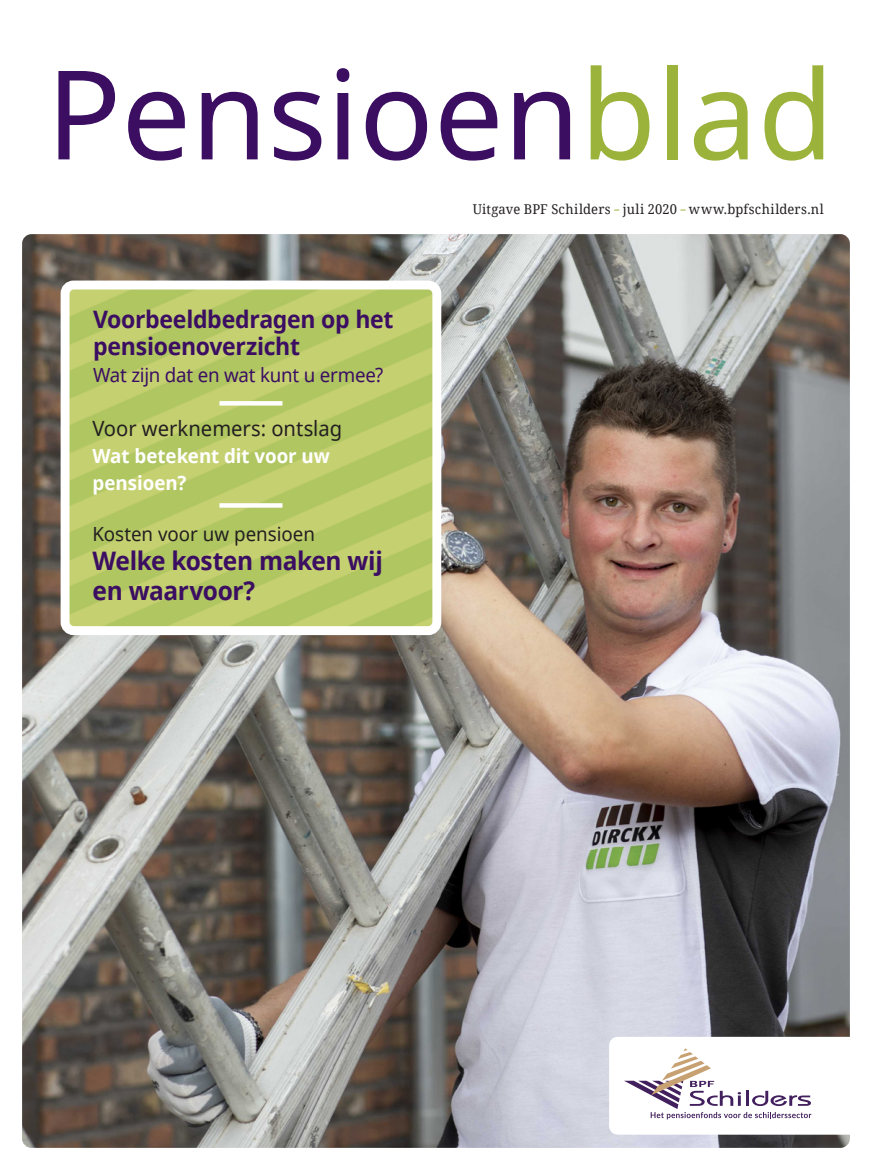
<style>
.page{position:relative;width:872px;height:1170px;background:#fff}
.page>*{position:absolute;margin:0;border:0;box-sizing:border-box;transform-origin:0 0}
.Basisalinea{font:123.75px "Noto Sans";color:#3b0e62}
.BPF_inleiding{font:700 25.5px/30px "Noto Sans";letter-spacing:-.015em;color:#3b0e62;scale:.96 1}
.BPF_inleiding-2{font:700 24px/27.6px "Noto Sans";letter-spacing:-.01em;color:#3b0e62;scale:.96 1}
.BPF_inleiding-3{font:21px "Noto Sans";color:#231f20;scale:.96 1}
.BPF_inleiding-4{font:700 19.5px/27px "Noto Sans";color:#fff;scale:.96 1}
.BPF_inleiding-5{font:19.5px "Noto Sans";letter-spacing:-.01em;color:#3b0e62;scale:.96 1}
.BPF_inleiding-6{font:19.5px "Noto Sans";color:#231f20;scale:.96 1}
.Basisalinea-2{font:13.5px "Noto Serif";letter-spacing:.015em;color:#231f20;scale:.96 1}
.s1{color:#9bb33b}
</style>
<div class="page">
<img style="left:22px;top:234px;width:828px;height:913px">
<svg style="left:609px;top:1036px;width:241px;height:98px"></svg>
<img style="left:71px;top:290px;width:360px;height:335px">
<div style="left:61px;top:280px;width:380px;height:355px;border:9px solid #fff;border-radius:9px"></div>
<svg style="left:219px;top:401px;width:63px;height:4px"></svg>
<svg style="left:219px;top:503px;width:63px;height:4px"></svg>
<p class="Basisalinea" style="left:46px;top:30px;width:789px">Pensioen<span class="s1">blad</span></p>
<p class="BPF_inleiding-2" style="left:93px;top:304px;width:314px">Voorbeeldbedragen op het pensioenoverzicht</p>
<p class="BPF_inleiding-5" style="left:93px;top:362px;width:304px">Wat zijn dat en wat kunt u ermee?</p>
<p class="BPF_inleiding-3" style="left:92px;top:414px;width:261px">Voor werknemers: ontslag</p>
<p class="BPF_inleiding-4" style="left:92px;top:442px;width:249px">Wat betekent dit voor uw pensioen?</p>
<p class="BPF_inleiding-6" style="left:92px;top:520px;width:233px">Kosten voor uw pensioen</p>
<p class="BPF_inleiding" style="left:92px;top:544px;width:304px">Welke kosten maken wij en waarvoor?</p>
<p class="Basisalinea-2" style="left:473px;top:199px;width:367px">Uitgave BPF Schilders juli 2020 www.bpfschilders.nl</p>
</div>
